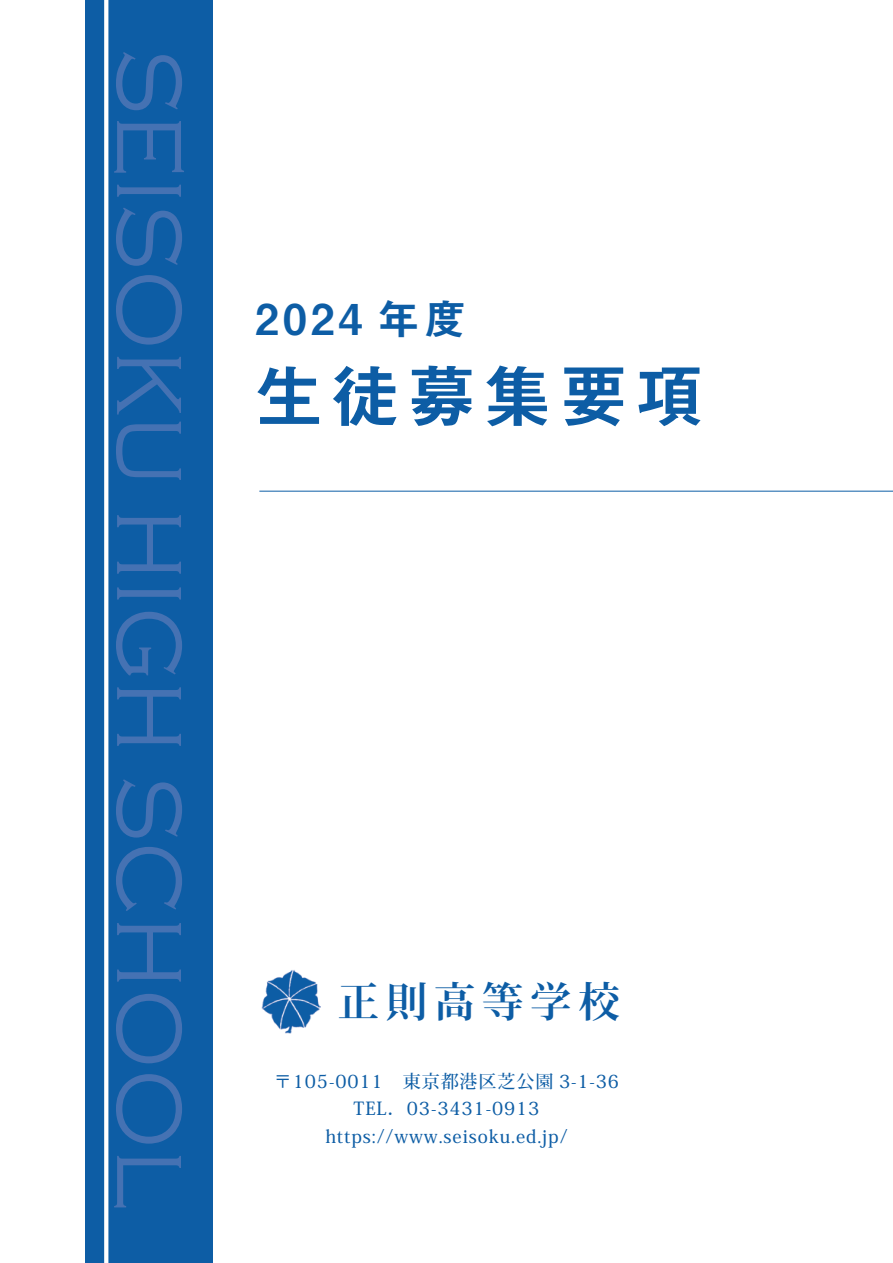
<style>
.page{position:relative;width:893px;height:1263px;background:#fff}
.page>*{position:absolute;margin:0;border:0;box-sizing:border-box;transform-origin:0 0}
.t1{font:300 95.85px "Copperplate Gothic";letter-spacing:.01em;color:#4572b3;scale:.91 1}
.t2{font:69.15px "Midashi Go Pro MB31";letter-spacing:.1em;color:#0d5da5}
.t3{font:42.45px "Midashi Go Pro MB31";letter-spacing:.1em;color:#0d5da5}
.t4{font:700 41.4px "Koz Min Pr 6 N";letter-spacing:.16em;color:#0d5da5}
.t5{font:500 18px/27.6px "Koz Min Pr 6 N";letter-spacing:.05em;color:#0d5da5;text-align:center}
</style>
<div class="page">
<hr style="left:259px;top:491px;width:634px;height:1px;background:#0d5da5">
<div style="left:85px;top:0;width:128px;height:1263px;background:#0d5da5"></div>
<img style="left:262px;top:970px;width:59px;height:63px">
<svg style="left:104px;top:0;width:4px;height:1263px;background:#f4f8fb"></svg>
<h1 class="t1" style="left:201px;top:49px;width:1276px;rotate:90deg">SEISOKU HIGH SCHOOL</h1>
<h3 class="t3" style="left:255px;top:285px;width:213px">2024 年度</h3>
<h2 class="t2" style="left:255px;top:341px;width:451px">生徒募集要項</h2>
<h3 class="t4" style="left:338px;top:978px;width:283px">正則高等学校</h3>
<p class="t5" style="left:274px;top:1067px;width:347px">〒105-0011　東京都港区芝公園 3-1-36<br>TEL．03-3431-0913 https://www.seisoku.ed.jp/</p>
</div>
